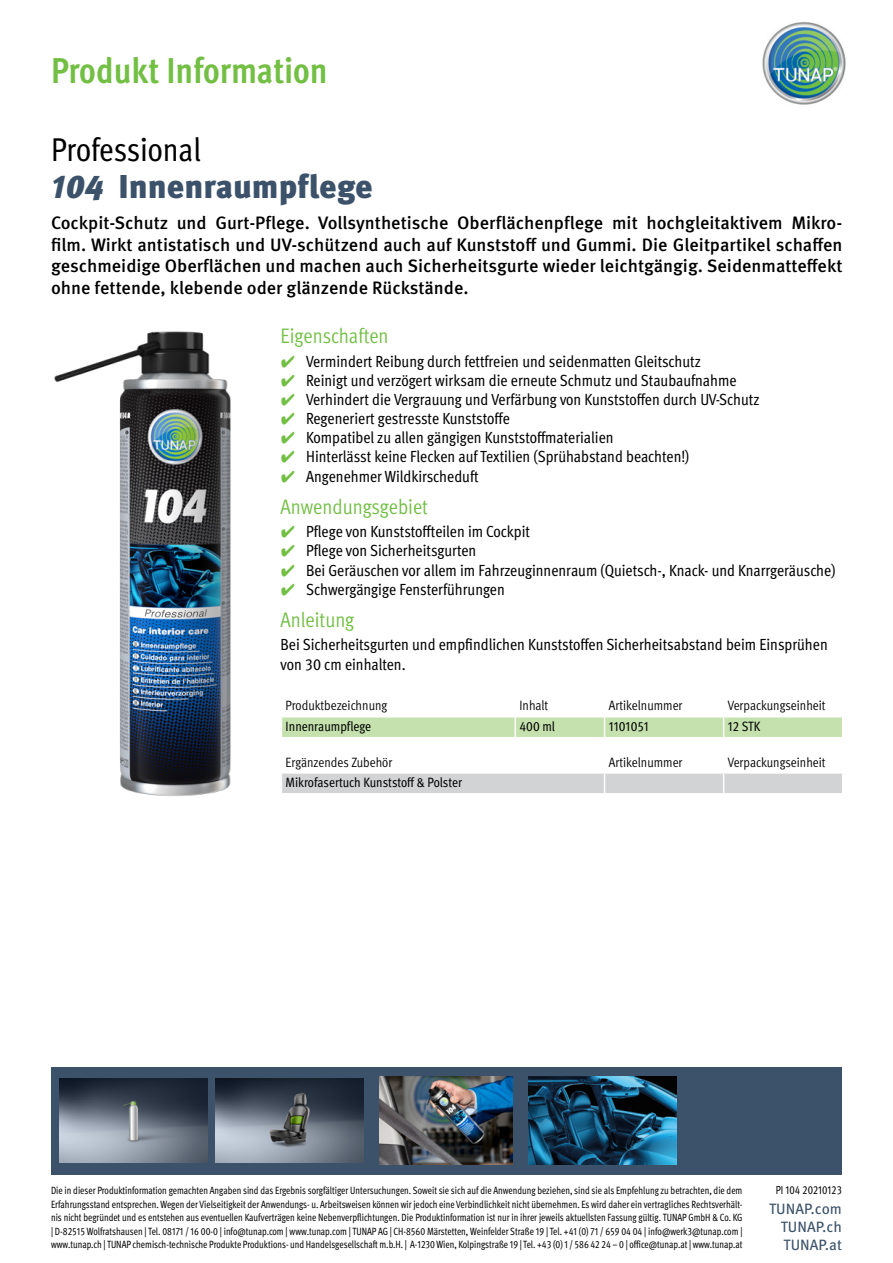
<style>
.page{position:relative;width:893px;height:1263px;background:#fff}
.page>*{position:absolute;margin:0;border:0;box-sizing:border-box;transform-origin:0 0}
.t1{font:700 condensed 36px "Meta Pro";color:#72bf44}
.t2{font:900 33px "Meta Pro";color:#3b526a}
.t3{font:condensed 33px "Meta Pro";letter-spacing:-.005em;color:#000}
.t4{font:condensed 21px "Meta Pro";color:#72bf44}
.t5{font:500 18px/21.6px "Meta Pro";color:#000;text-align:justify}
.t6{font:condensed 16.2px/19px "Meta Pro";color:#000}
.t7{font:15px/18px "Meta Pro";color:#3b526a;text-align:justify}
.t8{font:condensed 13.5px "Meta Pro";color:#000}
.t9{font:condensed 13.5px "Meta Pro";letter-spacing:-.005em;color:#000}
.t10{font:condensed 11.7px "Meta Pro";color:#000;scale:.92 1}
.t11{font:condensed 10.5px/13.5px "Meta Pro";color:#000;text-align:justify;scale:.92 1}
.s1{font-style:italic}
.s2{font-family:"Wuerth Global";font-stretch:normal;color:#72bf44}
</style>
<div class="page">
<img style="left:762px;top:21px;width:84px;height:84px">
<div style="left:51px;top:1068px;width:790px;height:107px;background:#3b526a"></div>
<img style="left:59px;top:1079px;width:148px;height:83px">
<img style="left:216px;top:1079px;width:148px;height:83px">
<img style="left:380px;top:1076px;width:133px;height:89px">
<img style="left:529px;top:1077px;width:148px;height:87px">
<img style="left:54px;top:331px;width:177px;height:465px">
<svg style="left:281px;top:717px;width:562px;height:21px;background:#c9e3b4"></svg>
<hr style="left:724px;top:737px;width:119px;height:1px;background:#fff">
<svg style="left:282px;top:773px;width:560px;height:21px;background:#d4d6d7"></svg>
<hr style="left:724px;top:793px;width:119px;height:1px;background:#fff">
<h1 class="t1" style="left:51px;top:43px;width:278px">Produkt Information</h1>
<h2 class="t3" style="left:51px;top:125px;width:151px">Professional</h2>
<h2 class="t2" style="left:51px;top:161px;width:323px"><span class="s1">104</span> Innenraumpflege</h2>
<p class="t5" style="left:51px;top:211px;width:793px">Cockpit-Schutz und Gurt-Pflege. Vollsynthetische Oberflächenpflege mit hochgleitaktivem Mikro&shy;film. Wirkt antistatisch und UV-schützend auch auf Kunststoff und Gummi. Die Gleitpartikel schaffen geschmeidige Oberflächen und machen auch Sicherheitsgurte wieder leichtgängig. Seidenmatteffekt ohne fettende, klebende oder glänzende Rückstände.</p>
<h3 class="t4" style="left:281px;top:321px;width:109px">Eigenschaften</h3>
<h3 class="t6" style="left:281px;top:350px;width:422px"><span class="s2">✔</span> Vermindert Reibung durch fettfreien und seidenmatten Gleitschutz</h3>
<h3 class="t6" style="left:281px;top:369px;width:457px"><span class="s2">✔</span> Reinigt und verzögert wirksam die erneute Schmutz und Staubaufnahme</h3>
<h3 class="t6" style="left:281px;top:389px;width:480px"><span class="s2">✔</span> Verhindert die Vergrauung und Verfärbung von Kunststoffen durch UV-Schutz</h3>
<h3 class="t6" style="left:281px;top:408px;width:231px"><span class="s2">✔</span> Regeneriert gestresste Kunststoffe</h3>
<h3 class="t6" style="left:281px;top:427px;width:334px"><span class="s2">✔</span> Kompatibel zu allen gängigen Kunststoffmaterialien</h3>
<h3 class="t6" style="left:281px;top:446px;width:410px"><span class="s2">✔</span> Hinterlässt keine Flecken auf Textilien (Sprühabstand beachten!)</h3>
<h3 class="t6" style="left:281px;top:465px;width:200px"><span class="s2">✔</span> Angenehmer Wildkirscheduft</h3>
<h3 class="t4" style="left:281px;top:491px;width:149px">Anwendungsgebiet</h3>
<h3 class="t6" style="left:281px;top:521px;width:251px"><span class="s2">✔</span> Pflege von Kunststoffteilen im Cockpit</h3>
<h3 class="t6" style="left:281px;top:540px;width:197px"><span class="s2">✔</span> Pflege von Sicherheitsgurten</h3>
<h3 class="t6" style="left:281px;top:559px;width:556px"><span class="s2">✔</span> Bei Geräuschen vor allem im Fahrzeuginnenraum (Quietsch-, Knack- und Knarrgeräusche)</h3>
<h3 class="t6" style="left:281px;top:578px;width:226px"><span class="s2">✔</span> Schwergängige Fensterführungen</h3>
<h3 class="t4" style="left:281px;top:604px;width:75px">Anleitung</h3>
<h3 class="t6" style="left:281px;top:634px;width:549px">Bei Sicherheitsgurten und empfindlichen Kunststoffen Sicherheitsabstand beim Einsprühen von 30 cm einhalten.</h3>
<p class="t8" style="left:286px;top:696px;width:103px">Produktbezeichnung</p>
<p class="t8" style="left:519px;top:696px;width:30px">Inhalt</p>
<p class="t8" style="left:609px;top:696px;width:75px">Artikelnummer</p>
<p class="t8" style="left:728px;top:696px;width:99px">Verpackungseinheit</p>
<p class="t9" style="left:286px;top:716px;width:87px">Innenraumpflege</p>
<p class="t9" style="left:519px;top:716px;width:37px">400 ml</p>
<p class="t9" style="left:609px;top:716px;width:42px">1101051</p>
<p class="t9" style="left:728px;top:716px;width:34px">12 STK</p>
<p class="t8" style="left:286px;top:752px;width:108px">Ergänzendes Zubehör</p>
<p class="t8" style="left:609px;top:752px;width:75px">Artikelnummer</p>
<p class="t8" style="left:728px;top:752px;width:99px">Verpackungseinheit</p>
<p class="t9" style="left:286px;top:773px;width:178px">Mikrofasertuch Kunststoff &amp; Polster</p>
<p class="t11" style="left:51px;top:1183px;width:753px">Die in dieser Produktinformation gemachten Angaben sind das Ergebnis sorgfältiger Untersuchungen. Soweit sie sich auf die Anwendung beziehen, sind sie als Empfehlung zu betrachten, die dem Erfahrungsstand entsprechen. Wegen der Vielseitigkeit der Anwendungs- u. Arbeitsweisen können wir jedoch eine Verbindlichkeit nicht übernehmen. Es wird daher ein vertragliches Rechtsverhält&shy;nis nicht begründet und es entstehen aus eventuellen Kaufverträgen keine Nebenverpflichtungen. Die Produktinformation ist nur in ihrer jeweils aktuellsten Fassung gültig. TUNAP GmbH &amp; Co. KG | D-82515 Wolfratshausen | Tel. 08171 / 16 00-0 | info@tunap.com | www.tunap.com | TUNAP AG | CH-8560 Märstetten, Weinfelder Straße 19 | Tel. +41 (0) 71 / 659 04 04 | info@werk3@tunap.com | www.tunap.ch | TUNAP chemisch-technische Produkte Produktions- und Handelsgesellschaft m.b.H. | A-1230 Wien, Kolpingstraße 19 | Tel. +43 (0) 1 / 586 42 24 – 0 | office@tunap.at | www.tunap.at</p>
<p class="t10" style="left:776px;top:1181px;width:73px">PI 104 20210123</p>
<h3 class="t7" style="left:781px;top:1199px;width:63px;text-indent:-12px">TUNAP.com TUNAP.ch TUNAP.at</h3>
</div>
